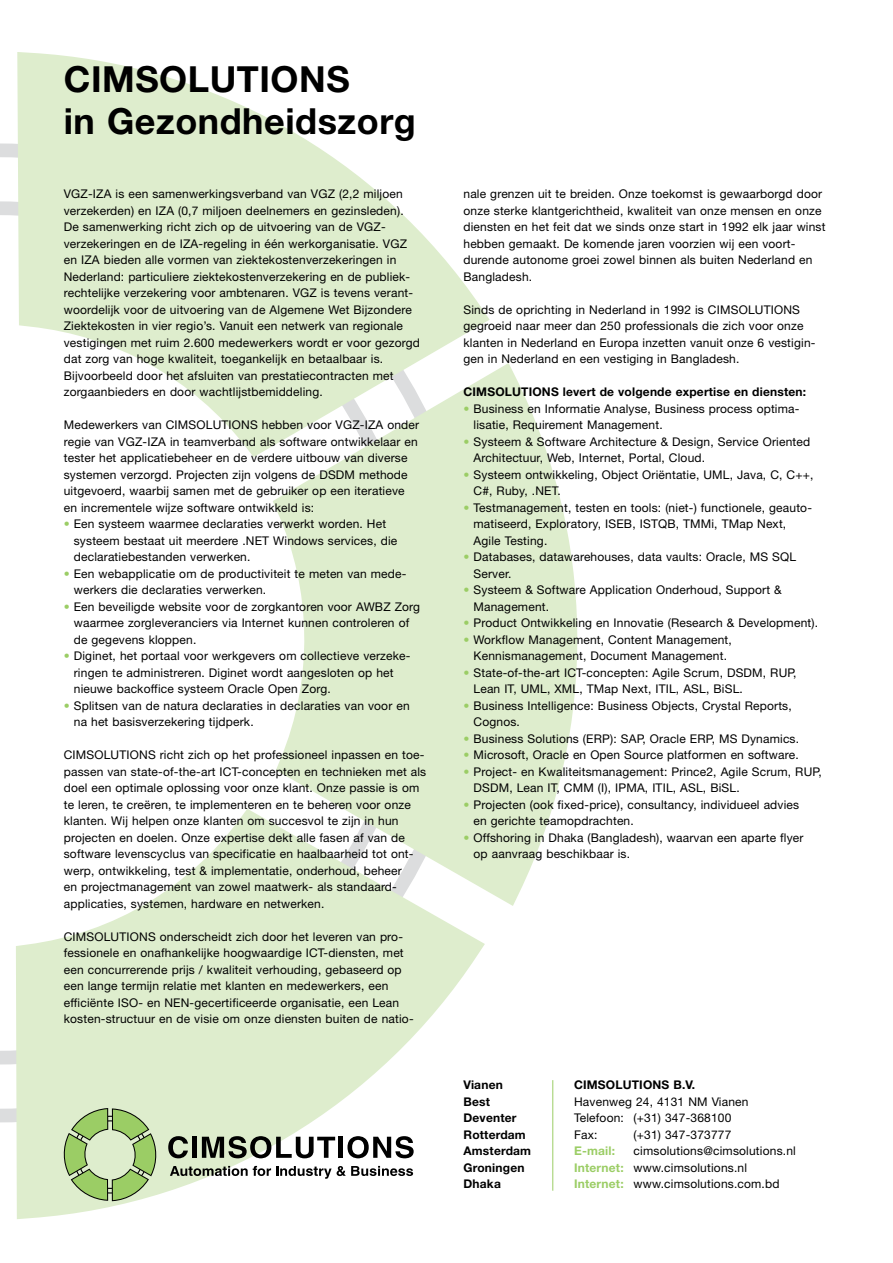
<style>
.page{position:relative;width:893px;height:1263px;background:#fff}
.page>*{position:absolute;margin:0;border:0;box-sizing:border-box;transform-origin:0 0}
.t1{font:700 36px/42px "Helvetica Neue";letter-spacing:.015em;color:#000}
.t2{font:12px/16.5px "Helvetica Neue";letter-spacing:.015em;color:#000}
.t3{font:700 12px/16.5px "Helvetica Neue";letter-spacing:.015em;color:#000}
.t4{font:700 12px "Helvetica Neue";color:#9bcd65}
.s1{color:#9bcd65}
.s2{font-weight:700;color:#9bcd65}
</style>
<div class="page">
<svg style="left:3px;top:809px;width:482px;height:410px"></svg>
<svg style="left:254px;top:363px;width:323px;height:561px"></svg>
<svg style="left:3px;top:52px;width:505px;height:422px"></svg>
<svg style="left:64px;top:1108px;width:93px;height:94px;background:#b0cc90"></svg>
<svg style="left:168px;top:1136px;width:20px;height:22px"></svg>
<div style="left:192px;top:1137px;width:5px;height:21px;background:#000"></div>
<svg style="left:202px;top:1136px;width:133px;height:22px"></svg>
<hr style="left:339px;top:1137px;width:4px;height:21px;background:#000">
<svg style="left:347px;top:1136px;width:67px;height:22px"></svg>
<svg style="left:170px;top:1166px;width:243px;height:13px"></svg>
<hr style="left:552px;top:1080px;width:1px;height:111px;background:#9bcd65">
<h1 class="t1" style="left:64px;top:57px;width:354px">CIMSOLUTIONS<br>in Gezondheidszorg</h1>
<p class="t2" style="left:64px;top:185px;width:358px">VGZ-IZA is een samenwerkingsverband van VGZ (2,2 miljoen verzekerden) en IZA (0,7 miljoen deelnemers en gezinsleden).<br>De samenwerking richt zich op de uitvoering van de VGZ&shy;verzekeringen en de IZA-regeling in één werkorganisatie. VGZ en IZA bieden alle vormen van ziektekostenverzekeringen in Nederland: particuliere ziektekostenverzekering en de publiek&shy;rechtelijke verzekering voor ambtenaren. VGZ is tevens verant&shy;woordelijk voor de uitvoering van de Algemene Wet Bijzondere Ziektekosten in vier regio’s. Vanuit een netwerk van regionale vestigingen met ruim 2.600 medewerkers wordt er voor gezorgd dat zorg van hoge kwaliteit, toegankelijk en betaalbaar is.<br>Bijvoorbeeld door het afsluiten van prestatiecontracten met zorgaanbieders en door wachtlijstbemiddeling.</p>
<p class="t2" style="left:64px;top:416px;width:357px">Medewerkers van CIMSOLUTIONS hebben voor VGZ-IZA onder regie van VGZ-IZA in teamverband als software ontwikkelaar en tester het applicatiebeheer en de verdere uitbouw van diverse systemen verzorgd. Projecten zijn volgens de DSDM methode uitgevoerd, waarbij samen met de gebruiker op een iteratieve en incrementele wijze software ontwikkeld is:</p>
<p class="t2" style="left:74px;top:515px;width:325px;text-indent:-10px"><span class="s1">•</span> Een systeem waarmee declaraties verwerkt worden. Het systeem bestaat uit meerdere .NET Windows services, die declaratiebestanden verwerken.</p>
<p class="t2" style="left:74px;top:565px;width:333px;text-indent:-10px"><span class="s1">•</span> Een webapplicatie om de productiviteit te meten van mede&shy;werkers die declaraties verwerken.</p>
<p class="t2" style="left:74px;top:598px;width:348px;text-indent:-10px"><span class="s1">•</span> Een beveiligde website voor de zorgkantoren voor AWBZ Zorg waarmee zorgleveranciers via Internet kunnen controleren of de gegevens kloppen.</p>
<p class="t2" style="left:74px;top:647px;width:337px;text-indent:-10px"><span class="s1">•</span> Diginet, het portaal voor werkgevers om collectieve verzeke&shy;ringen te administreren. Diginet wordt aangesloten op het nieuwe backoffice systeem Oracle Open Zorg.</p>
<p class="t2" style="left:74px;top:697px;width:337px;text-indent:-10px"><span class="s1">•</span> Splitsen van de natura declaraties in declaraties van voor en na het basisverzekering tijdperk.</p>
<p class="t2" style="left:64px;top:746px;width:364px">CIMSOLUTIONS richt zich op het professioneel inpassen en toe&shy;passen van state-of-the-art ICT-concepten en technieken met als doel een optimale oplossing voor onze klant. Onze passie is om te leren, te creëren, te implementeren en te beheren voor onze klanten. Wij helpen onze klanten om succesvol te zijn in hun projecten en doelen. Onze expertise dekt alle fasen af van de software levenscyclus van specificatie en haalbaarheid tot ont&shy;werp, ontwikkeling, test &amp; implementatie, onderhoud, beheer<br>en projectmanagement van zowel maatwerk- als standaard&shy;applicaties, systemen, hardware en netwerken.</p>
<p class="t2" style="left:64px;top:928px;width:350px">CIMSOLUTIONS onderscheidt zich door het leveren van pro&shy;fessionele en onafhankelijke hoogwaardige ICT-diensten, met een concurrerende prijs / kwaliteit verhouding, gebaseerd op een lange termijn relatie met klanten en medewerkers, een efficiënte ISO- en NEN-gecertificeerde organisatie, een Lean kosten-structuur en de visie om onze diensten buiten de natio-</p>
<p class="t2" style="left:463px;top:185px;width:364px">nale grenzen uit te breiden. Onze toekomst is gewaarborgd door onze sterke klantgerichtheid, kwaliteit van onze mensen en onze diensten en het feit dat we sinds onze start in 1992 elk jaar winst hebben gemaakt. De komende jaren voorzien wij een voort&shy;durende autonome groei zowel binnen als buiten Nederland en Bangladesh.</p>
<p class="t2" style="left:463px;top:301px;width:354px">Sinds de oprichting in Nederland in 1992 is CIMSOLUTIONS gegroeid naar meer dan 250 professionals die zich voor onze klanten in Nederland en Europa inzetten vanuit onze 6 vestigin&shy;gen in Nederland en een vestiging in Bangladesh.</p>
<p class="t3" style="left:463px;top:383px;width:344px">CIMSOLUTIONS levert de volgende expertise en diensten:</p>
<p class="t2" style="left:473px;top:400px;width:326px;text-indent:-10px"><span class="s1">•</span> Business en Informatie Analyse, Business process optima&shy;lisatie, Requirement Management.</p>
<p class="t2" style="left:473px;top:433px;width:338px;text-indent:-10px"><span class="s1">•</span> Systeem &amp; Software Architecture &amp; Design, Service Oriented<br>Architectuur, Web, Internet, Portal, Cloud.</p>
<p class="t2" style="left:473px;top:466px;width:341px;text-indent:-10px"><span class="s1">•</span> Systeem ontwikkeling, Object Oriëntatie, UML, Java, C, C++,<br>C#, Ruby, .NET.</p>
<p class="t2" style="left:473px;top:499px;width:339px;text-indent:-10px"><span class="s1">•</span> Testmanagement, testen en tools: (niet-) functionele, geauto&shy;matiseerd, Exploratory, ISEB, ISTQB, TMMi, TMap Next,<br>Agile Testing.</p>
<p class="t2" style="left:473px;top:548px;width:324px;text-indent:-10px"><span class="s1">•</span> Databases, datawarehouses, data vaults: Oracle, MS SQL<br>Server.</p>
<p class="t2" style="left:473px;top:581px;width:310px;text-indent:-10px"><span class="s1">•</span> Systeem &amp; Software Application Onderhoud, Support &amp;<br>Management.</p>
<p class="t2" style="left:463px;top:614px;width:356px"><span class="s1">•</span> Product Ontwikkeling en Innovatie (Research &amp; Development).</p>
<p class="t2" style="left:463px;top:631px;width:270px;text-align:center"><span class="s1">•</span> Workflow Management, Content Management,<br>Kennismanagement, Document Management.</p>
<p class="t2" style="left:473px;top:664px;width:325px;text-indent:-10px"><span class="s1">•</span> State-of-the-art ICT-concepten: Agile Scrum, DSDM, RUP,<br>Lean IT, UML, XML, TMap Next, ITIL, ASL, BiSL.</p>
<p class="t2" style="left:473px;top:697px;width:320px;text-indent:-10px"><span class="s1">•</span> Business Intelligence: Business Objects, Crystal Reports,<br>Cognos.</p>
<p class="t2" style="left:463px;top:730px;width:337px"><span class="s1">•</span> Business Solutions (ERP): SAP, Oracle ERP, MS Dynamics.</p>
<p class="t2" style="left:463px;top:746px;width:337px"><span class="s1">•</span> Microsoft, Oracle en Open Source platformen en software.</p>
<p class="t2" style="left:473px;top:763px;width:350px;text-indent:-10px"><span class="s1">•</span> Project- en Kwaliteitsmanagement: Prince2, Agile Scrum, RUP,<br>DSDM, Lean IT, CMM (I), IPMA, ITIL, ASL, BiSL.</p>
<p class="t2" style="left:473px;top:796px;width:327px;text-indent:-10px"><span class="s1">•</span> Projecten (ook fixed-price), consultancy, individueel advies en gerichte teamopdrachten.</p>
<p class="t2" style="left:473px;top:829px;width:331px;text-indent:-10px"><span class="s1">•</span> Offshoring in Dhaka (Bangladesh), waarvan een aparte flyer op aanvraag beschikbaar is.</p>
<p class="t3" style="left:463px;top:1076px;width:69px">Vianen<br>Best<br>Deventer<br>Rotterdam<br>Amsterdam<br>Groningen<br>Dhaka</p>
<p class="t3" style="left:574px;top:1076px;width:123px">CIMSOLUTIONS B.V.</p>
<p class="t2" style="left:574px;top:1093px;width:176px">Havenweg 24, 4131 NM Vianen<br>Telefoon: (+31) 347-368100<br>Fax:</p>
<p class="t2" style="left:634px;top:1126px;width:99px">(+31) 347-373777</p>
<p class="t2" style="left:574px;top:1142px;width:223px;text-indent:60px">cimsolutions@cimsolutions.nl<br><span class="s2">Internet:</span> www.cimsolutions.nl<br><span class="s2">Internet:</span> www.cimsolutions.com.bd</p>
<p class="t4" style="left:574px;top:1143px;width:43px">E-mail:</p>
</div>
